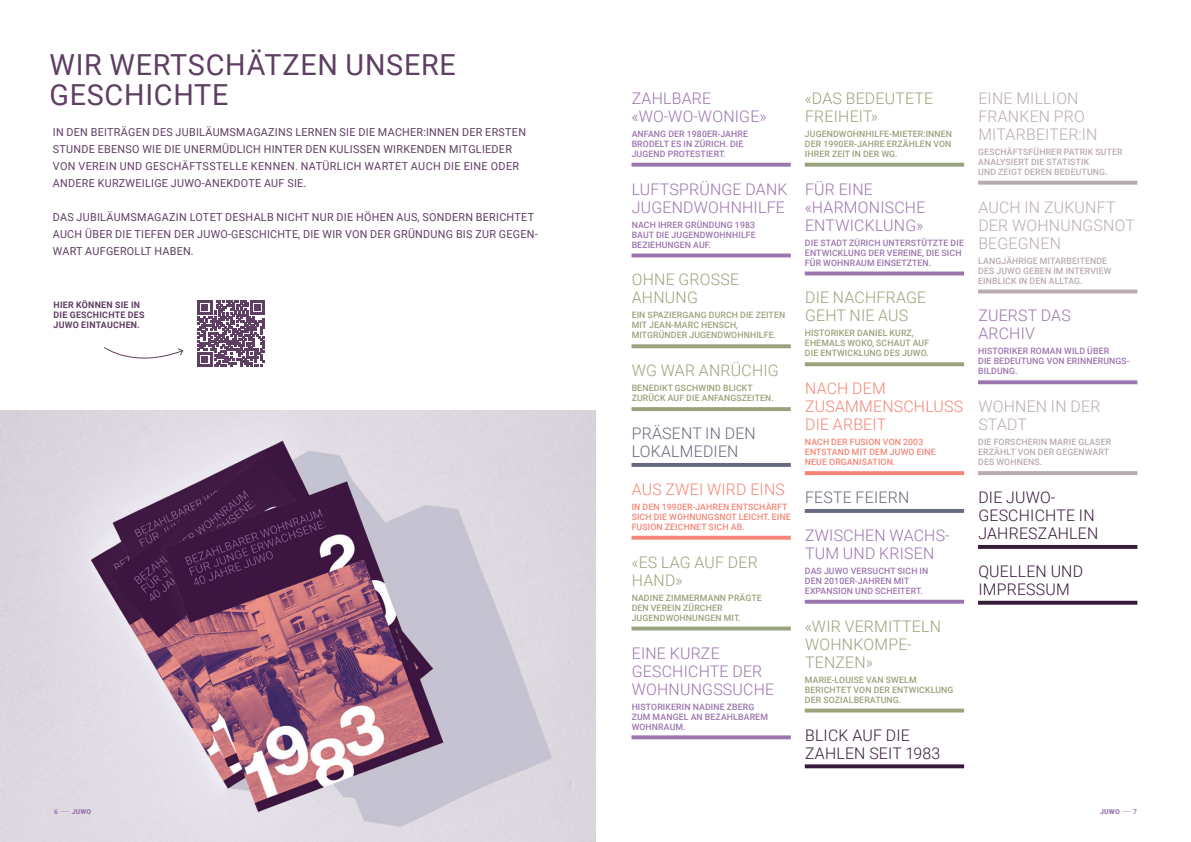
<style>
.page{position:relative;width:1191px;height:842px;background:#fff}
.page>*{position:absolute;margin:0;border:0;box-sizing:border-box;transform-origin:0 0}
.t1{font:29px/30px "Roboto";letter-spacing:.025em;color:#5f3e63}
.t2{font:300 16px/18px "Roboto";letter-spacing:.015em;color:#9b75ae}
.t3{font:300 16px/18px "Roboto";letter-spacing:.015em;color:#99a37b}
.t4{font:300 16px/18px "Roboto";letter-spacing:.015em;color:#baabae}
.t5{font:300 16px/18px "Roboto";letter-spacing:.015em;color:#361a39}
.t6{font:300 16px/18px "Roboto";letter-spacing:.015em;color:#f48677}
.t7{font:300 16px/18px "Roboto";letter-spacing:.015em;color:#66697d}
.t8{font:11px/17px "Roboto";letter-spacing:.025em;color:#5f3e63}
.t9{font:700 9px/10px "Roboto";letter-spacing:.03em;color:#5f3e63}
.t10{font:500 8.8px/10px "Roboto";letter-spacing:.015em;color:#99a37b}
.t11{font:500 8.8px/10px "Roboto";letter-spacing:.015em;color:#9b75ae}
.t12{font:500 8.8px/10px "Roboto";letter-spacing:.015em;color:#baabae}
.t13{font:500 8.8px/10px "Roboto";letter-spacing:.015em;color:#f48677}
.t14{font:900 6.8px "Roboto";letter-spacing:.025em;color:#9b75ae}
.s1{font-weight:700}
.s2{font-weight:300}
</style>
<div class="page">
<svg style="left:631px;top:163px;width:160px;height:4px"></svg>
<svg style="left:631px;top:253px;width:160px;height:4px"></svg>
<svg style="left:631px;top:344px;width:160px;height:4px"></svg>
<svg style="left:631px;top:407px;width:160px;height:4px"></svg>
<svg style="left:631px;top:463px;width:160px;height:4px"></svg>
<svg style="left:631px;top:536px;width:160px;height:4px"></svg>
<svg style="left:631px;top:626px;width:160px;height:4px"></svg>
<svg style="left:631px;top:735px;width:160px;height:4px"></svg>
<svg style="left:198px;top:300px;width:66px;height:66px"></svg>
<svg style="left:104px;top:347px;width:79px;height:12px"></svg>
<svg style="left:804px;top:163px;width:160px;height:4px"></svg>
<svg style="left:804px;top:271px;width:160px;height:4px"></svg>
<svg style="left:804px;top:362px;width:160px;height:4px"></svg>
<svg style="left:804px;top:471px;width:160px;height:4px"></svg>
<svg style="left:804px;top:509px;width:160px;height:4px"></svg>
<svg style="left:804px;top:600px;width:160px;height:4px"></svg>
<svg style="left:804px;top:708px;width:160px;height:4px"></svg>
<svg style="left:804px;top:764px;width:160px;height:4px"></svg>
<svg style="left:978px;top:181px;width:159px;height:4px"></svg>
<svg style="left:978px;top:289px;width:159px;height:4px"></svg>
<svg style="left:978px;top:380px;width:159px;height:4px"></svg>
<hr style="left:978px;top:471px;width:159px;height:4px;background:#baabae">
<svg style="left:978px;top:545px;width:159px;height:4px"></svg>
<svg style="left:978px;top:601px;width:159px;height:4px"></svg>
<img style="left:0;top:411px;width:595px;height:431px">
<h1 class="t1" style="left:49px;top:49px;width:408px">WIR WERTSCHÄTZEN UNSERE<br>GESCHICHTE</h1>
<p class="t8" style="left:53px;top:124px;width:475px">IN DEN BEITRÄGEN DES JUBILÄUMSMAGAZINS LERNEN SIE DIE MACHER:INNEN DER ERSTEN STUNDE EBENSO WIE DIE UNERMÜDLICH HINTER DEN KULISSEN WIRKENDEN MITGLIEDER VON VEREIN UND GESCHÄFTSSTELLE KENNEN. NATÜRLICH WARTET AUCH DIE EINE ODER ANDERE KURZWEILIGE JUWO-ANEKDOTE AUF SIE.</p>
<p class="t8" style="left:53px;top:209px;width:486px">DAS JUBILÄUMSMAGAZIN LOTET DESHALB NICHT NUR DIE HÖHEN AUS, SONDERN BERICHTET<br>AUCH ÜBER DIE TIEFEN DER JUWO-GESCHICHTE, DIE WIR VON DER GRÜNDUNG BIS ZUR GEGEN-<br>WART AUFGEROLLT HABEN.</p>
<p class="t9" style="left:53px;top:299px;width:92px">HIER KÖNNEN SIE IN<br>DIE GESCHICHTE DES<br>JUWO EINTAUCHEN.</p>
<h2 class="t2" style="left:631px;top:89px;width:136px">ZAHLBARE «WO-WO-WONIGE»</h2>
<p class="t11" style="left:631px;top:128px;width:118px">ANFANG DER 1980ER-JAHRE<br>BRODELT ES IN ZÜRICH. DIE<br>JUGEND PROTESTIERT.</p>
<h2 class="t2" style="left:632px;top:179px;width:157px">LUFTSPRÜNGE DANK<br>JUGENDWOHNHILFE</h2>
<p class="t11" style="left:631px;top:219px;width:126px;text-align:justify">NACH IHRER GRÜNDUNG 1983<br>BAUT DIE JUGENDWOHNHILFE BEZIEHUNGEN AUF.</p>
<h2 class="t3" style="left:632px;top:270px;width:109px">OHNE GROSSE<br>AHNUNG</h2>
<p class="t10" style="left:631px;top:310px;width:155px">EIN SPAZIERGANG DURCH DIE ZEITEN<br>MIT JEAN-MARC HENSCH,<br>MITGRÜNDER JUGENDWOHNHILFE.</p>
<h2 class="t3" style="left:632px;top:361px;width:148px">WG WAR ANRÜCHIG</h2>
<p class="t10" style="left:631px;top:383px;width:144px">BENEDIKT GSCHWIND BLICKT<br>ZURÜCK AUF DIE ANFANGSZEITEN.</p>
<h2 class="t7" style="left:632px;top:424px;width:126px">PRÄSENT IN DEN<br>LOKALMEDIEN</h2>
<h2 class="t6" style="left:632px;top:480px;width:155px">AUS ZWEI WIRD EINS</h2>
<p class="t13" style="left:631px;top:501px;width:160px">IN DEN 1990ER-JAHREN ENTSCHÄRFT<br>SICH DIE WOHNUNGSNOT LEICHT. EINE<br>FUSION ZEICHNET SICH AB.</p>
<h2 class="t3" style="left:631px;top:552px;width:128px">«ES LAG AUF DER<br>HAND»</h2>
<p class="t10" style="left:631px;top:592px;width:132px">NADINE ZIMMERMANN PRÄGTE<br>DEN VEREIN ZÜRCHER<br>JUGENDWOHNUNGEN MIT.</p>
<h2 class="t2" style="left:632px;top:643px;width:144px">EINE KURZE<br>GESCHICHTE DER<br>WOHNUNGSSUCHE</h2>
<p class="t11" style="left:631px;top:701px;width:138px">HISTORIKERIN NADINE ZBERG<br>ZUM MANGEL AN BEZAHLBAREM<br>WOHNRAUM.</p>
<h2 class="t3" style="left:804px;top:89px;width:130px">«DAS BEDEUTETE<br>FREIHEIT»</h2>
<p class="t10" style="left:805px;top:128px;width:149px;text-align:justify">JUGENDWOHNHILFE-MIETER:INNEN DER 1990ER-JAHRE ERZÄHLEN VON IHRER ZEIT IN DER WG.</p>
<h2 class="t2" style="left:804px;top:179px;width:122px">FÜR EINE «HARMONISCHE<br>ENTWICKLUNG»</h2>
<p class="t11" style="left:805px;top:237px;width:160px">DIE STADT ZÜRICH UNTERSTÜTZTE DIE<br>ENTWICKLUNG DER VEREINE, DIE SICH<br>FÜR WOHNRAUM EINSETZTEN.</p>
<h2 class="t3" style="left:805px;top:288px;width:123px">DIE NACHFRAGE<br>GEHT NIE AUS</h2>
<p class="t10" style="left:805px;top:328px;width:126px">HISTORIKER DANIEL KURZ,<br>EHEMALS WOKO, SCHAUT AUF<br>DIE ENTWICKLUNG DES JUWO.</p>
<h2 class="t6" style="left:805px;top:379px;width:160px">NACH DEM<br>ZUSAMMENSCHLUSS<br>DIE ARBEIT</h2>
<p class="t13" style="left:805px;top:437px;width:132px">NACH DER FUSION VON 2003<br>ENTSTAND MIT DEM JUWO EINE<br>NEUE ORGANISATION.</p>
<h2 class="t7" style="left:805px;top:488px;width:106px">FESTE FEIERN</h2>
<h2 class="t2" style="left:805px;top:526px;width:146px">ZWISCHEN WACHS-<br>TUM UND KRISEN</h2>
<p class="t11" style="left:805px;top:565px;width:125px">DAS JUWO VERSUCHT SICH IN<br>DEN 2010ER-JAHREN MIT<br>EXPANSION UND SCHEITERT.</p>
<h2 class="t3" style="left:804px;top:616px;width:138px">«WIR VERMITTELN<br>WOHNKOMPE-<br>TENZEN»</h2>
<p class="t10" style="left:805px;top:674px;width:150px">MARIE-LOUISE VAN SWELM<br>BERICHTET VON DER ENTWICKLUNG<br>DER SOZIALBERATUNG.</p>
<h2 class="t5" style="left:805px;top:725px;width:137px">BLICK AUF DIE<br>ZAHLEN SEIT 1983</h2>
<h2 class="t4" style="left:978px;top:89px;width:121px">EINE MILLION<br>FRANKEN PRO<br>MITARBEITER:IN</h2>
<p class="t12" style="left:978px;top:146px;width:146px">GESCHÄFTSFÜHRER PATRIK SUTER<br>ANALYSIERT DIE STATISTIK<br>UND ZEIGT DEREN BEDEUTUNG.</p>
<h2 class="t4" style="left:978px;top:197px;width:158px">AUCH IN ZUKUNFT<br>DER WOHNUNGSNOT<br>BEGEGNEN</h2>
<p class="t12" style="left:978px;top:255px;width:135px">LANGJÄHRIGE MITARBEITENDE<br>DES JUWO GEBEN IM INTERVIEW<br>EINBLICK IN DEN ALLTAG.</p>
<h2 class="t2" style="left:978px;top:306px;width:94px">ZUERST DAS<br>ARCHIV</h2>
<p class="t11" style="left:978px;top:346px;width:153px">HISTORIKER ROMAN WILD ÜBER<br>DIE BEDEUTUNG VON ERINNERUNGS-<br>BILDUNG.</p>
<h2 class="t4" style="left:978px;top:397px;width:124px">WOHNEN IN DER<br>STADT</h2>
<p class="t12" style="left:978px;top:437px;width:134px">DIE FORSCHERIN MARIE GLASER<br>ERZÄHLT VON DER GEGENWART<br>DES WOHNENS.</p>
<h2 class="t5" style="left:978px;top:488px;width:122px">DIE JUWO-<br>GESCHICHTE IN<br>JAHRESZAHLEN</h2>
<h2 class="t5" style="left:978px;top:562px;width:106px">QUELLEN UND<br>IMPRESSUM</h2>
<p class="t14" style="left:54px;top:807px;width:38px"><span class="s1">6</span> <span class="s2">–––</span> JUWO</p>
<p class="t14" style="left:1100px;top:807px;width:38px">JUWO <span class="s2">–––</span> <span class="s1">7</span></p>
</div>
